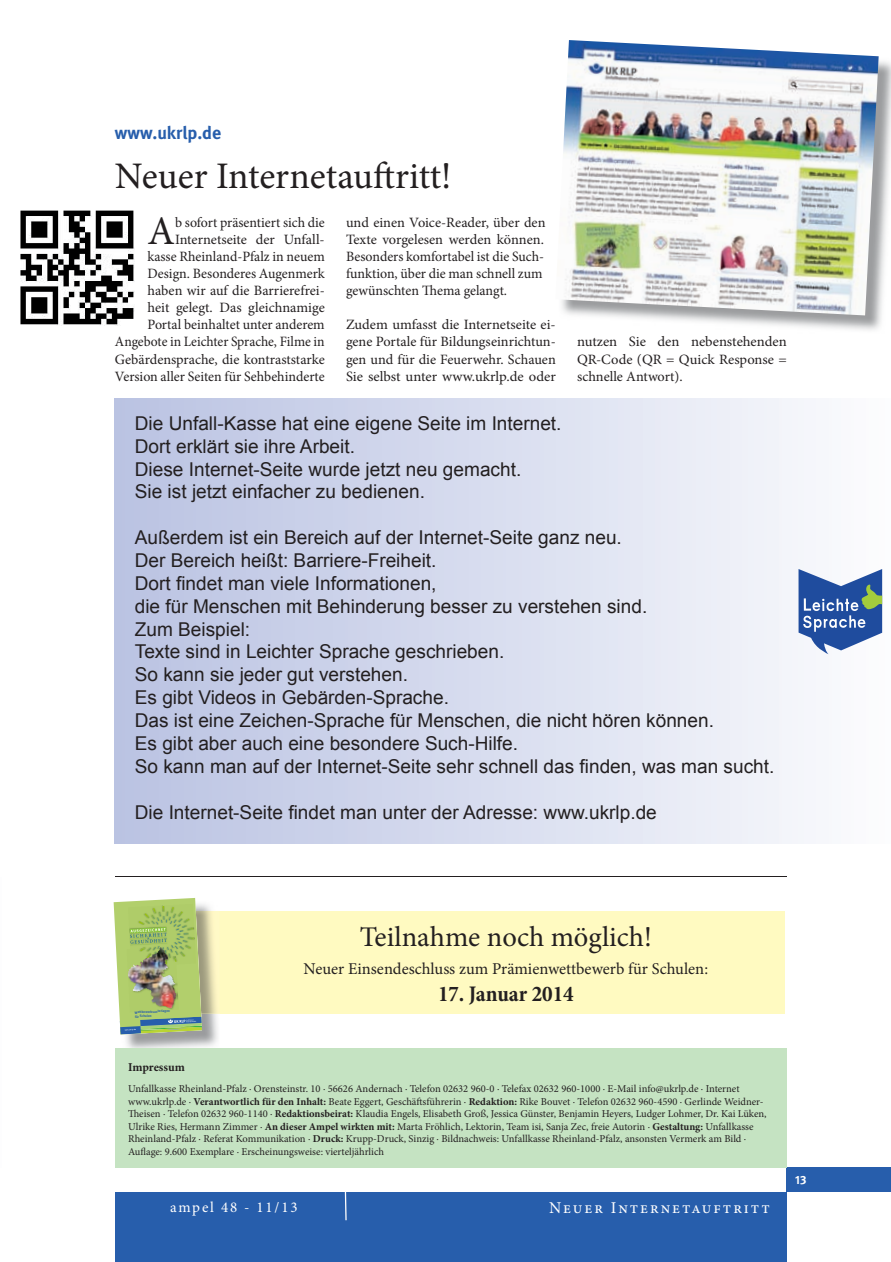
<style>
.page{position:relative;width:891px;height:1262px;background:#fff}
.page>*{position:absolute;margin:0;border:0;box-sizing:border-box;transform-origin:0 0}
.t1{font:40.5px "Minion Pro";color:#231f20}
.t2{font:37.5px "Minion Pro";color:#231f20}
.t3{font:28.5px "Minion Pro";color:#231f20}
.t4{font:700 condensed 22.5px "Minion Pro";color:#231f20}
.t5{font:19.05px/22.8px "Arial";color:#231f20}
.t6{font:700 18px "DGUV Meta";color:#275eac}
.t7{font:16.5px "Minion Pro";color:#231f20}
.t8{font:16.5px "Minion Pro";color:#fff}
.t9{font:15px "Minion Pro";letter-spacing:.12em;color:#fff}
.t10{font:14.25px/17.1px "Minion Pro";color:#231f20;text-align:justify}
.t11{font:700 12px "Minion Pro";letter-spacing:-.005em;color:#231f20}
.t12{font:700 12px "DGUV Meta";color:#fff}
.t13{font:10.5px/12.6px "Minion Pro";color:#231f20}
.t14{font:700 3.45px/4.1px "DGUV Meta";color:#275eac}
.s1{font-weight:700}
</style>
<div class="page">
<div style="left:787px;top:1167px;width:104px;height:25px;background:#275eac"></div>
<div style="left:115px;top:1192px;width:672px;height:70px;background:#275eac"></div>
<svg style="left:345px;top:1192px;width:2px;height:28px"></svg>
<div style="left:194px;top:911px;width:591px;height:102px;background:#fffac1"></div>
<img style="left:20px;top:210px;width:115px;height:115px">
<hr style="left:115px;top:877px;width:672px;height:1px;background:#231f20">
<div style="left:115px;top:399px;width:776px;height:444px;background:linear-gradient(to right,#b9c2e2,#fbfcfd)"></div>
<svg style="left:798px;top:569px;width:84px;height:85px"></svg>
<img style="left:120px;top:904px;width:100px;height:144px">
<img style="left:202px;top:911px;width:18px;height:102px">
<img style="left:114px;top:898px;width:88px;height:136px">
<img style="left:588px;top:61px;width:303px;height:269px">
<img style="left:561px;top:40px;width:318px;height:275px">
<div style="left:115px;top:1048px;width:672px;height:119px;background:#c5e3c2"></div>
<h3 class="t6" style="left:115px;top:122px;width:108px">www.ukrlp.de</h3>
<h2 class="t2" style="left:115px;top:151px;width:338px">Neuer Internetauftritt!</h2>
<p class="t10" style="left:115px;top:214px;width:211px;text-align:right">b sofort präsentiert sich die Internetseite der Unfall-<br>kasse Rheinland-Pfalz in neuem Design. Besonderes Augenmerk haben wir auf die Barrierefrei-<br>heit gelegt. Das gleichnamige Portal beinhaltet unter anderem Angebote in Leichter Sprache, Filme in Gebärdensprache, die kontraststarke Version aller Seiten für Sehbehinderte</p>
<h3 class="t10" style="left:346px;top:214px;width:201px;text-align:left">und einen Voice-Reader, über den Texte vorgelesen werden können.<br>Besonders komfortabel ist die Such&shy;funktion, über die man schnell zum gewünschten Thema gelangt.</h3>
<h1 class="t1" style="left:148px;top:204px;width:29px">A</h1>
<h3 class="t10" style="left:346px;top:316px;width:211px">Zudem umfasst die Internetseite ei&shy;gene Portale für Bildungseinrichtun&shy;gen und für die Feuerwehr. Schauen Sie selbst unter www.ukrlp.de oder</h3>
<h3 class="t10" style="left:577px;top:333px;width:211px">nutzen Sie den nebenstehenden QR-Code (QR = Quick Response = schnelle Antwort).</h3>
<h3 class="t5" style="left:135px;top:412px;width:428px">Die Unfall-Kasse hat eine eigene Seite im Internet.<br>Dort erklärt sie ihre Arbeit.<br>Diese Internet-Seite wurde jetzt neu gemacht.<br>Sie ist jetzt einfacher zu bedienen.</h3>
<p class="t5" style="left:135px;top:526px;width:641px">Außerdem ist ein Bereich auf der Internet-Seite ganz neu.<br>Der Bereich heißt: Barriere-Freiheit.<br>Dort findet man viele Informationen,<br>die für Menschen mit Behinderung besser zu verstehen sind.<br>Zum Beispiel:<br>Texte sind in Leichter Sprache geschrieben.<br>So kann sie jeder gut verstehen.<br>Es gibt Videos in Gebärden-Sprache.<br>Das ist eine Zeichen-Sprache für Menschen, die nicht hören können.<br>Es gibt aber auch eine besondere Such-Hilfe.<br>So kann man auf der Internet-Seite sehr schnell das finden, was man sucht.</p>
<h3 class="t5" style="left:135px;top:800px;width:523px">Die Internet-Seite findet man unter der Adresse: www.ukrlp.de</h3>
<p class="t14" style="left:135px;top:1010px;width:37px;rotate:-3deg">Wettbewerbsunterlagen für Schulen</p>
<h3 class="t3" style="left:360px;top:917px;width:294px">Teilnahme noch möglich!</h3>
<h3 class="t7" style="left:304px;top:957px;width:406px">Neuer Einsendeschluss zum Prämienwettbewerb für Schulen:</h3>
<h3 class="t4" style="left:438px;top:978px;width:137px">17. Januar 2014</h3>
<p class="t11" style="left:128px;top:1058px;width:58px">Impressum</p>
<p class="t13" style="left:128px;top:1082px;width:640px">Unfallkasse Rheinland-Pfalz · Orensteinstr. 10 · 56626 Andernach · Telefon 02632 960-0 · Telefax 02632 960-1000 · E-Mail info@ukrlp.de · Internet www.ukrlp.de · <span class="s1">Verantwortlich für den Inhalt:</span> Beate Eggert, Geschäftsführerin · <span class="s1">Redaktion:</span> Rike Bouvet · Telefon 02632 960-4590 · Gerlinde Weidner-Theisen · Telefon 02632 960-1140 · <span class="s1">Redaktionsbeirat:</span> Klaudia Engels, Elisabeth Groß, Jessica Günster, Benjamin Heyers, Ludger Lohmer, Dr. Kai Lüken, Ulrike Ries, Hermann Zimmer · <span class="s1">An dieser Ampel wirkten mit:</span> Marta Fröhlich, Lektorin, Team isi, Sanja Zec, freie Autorin · <span class="s1">Gestaltung:</span> Unfallkasse Rheinland-Pfalz · Referat Kommunikation · <span class="s1">Druck:</span> Krupp-Druck, Sinzig · Bildnachweis: Unfallkasse Rheinland-Pfalz, ansonsten Vermerk am Bild · Auflage: 9.600 Exemplare · Erscheinungsweise: vierteljährlich</p>
<h3 class="t9" style="left:170px;top:1197px;width:129px">ampel 48 - 11/13</h3>
<h3 class="t8" style="left:549px;top:1196px;width:222px">Neuer Internetauftritt</h3>
<p class="t12" style="left:795px;top:1172px;width:13px">13</p>
</div>
